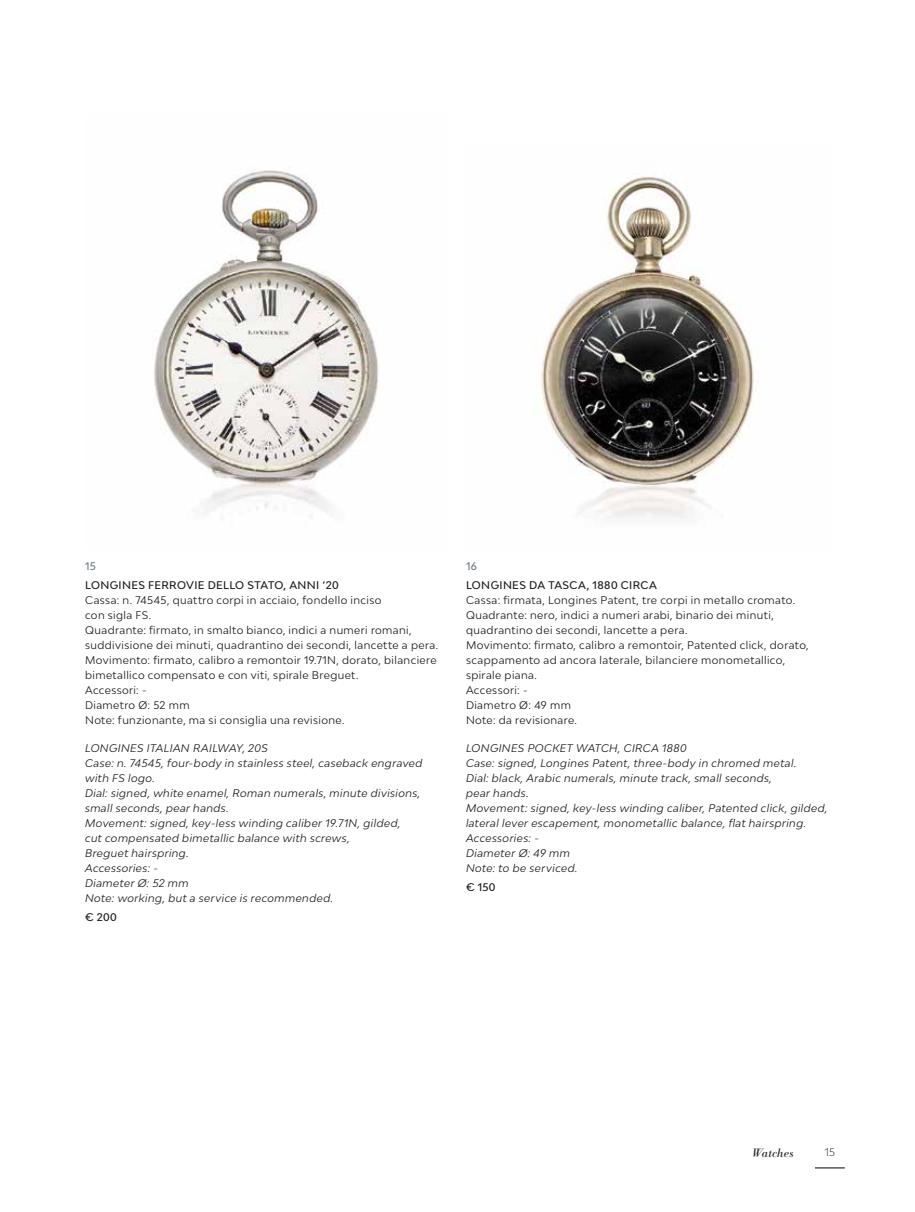
<style>
.page{position:relative;width:915px;height:1212px;background:#fff}
.page>*{position:absolute;margin:0;border:0;box-sizing:border-box;transform-origin:0 0}
.t1{font:italic 12px "Bodoni BE";letter-spacing:.02em;color:#1d1d1b}
.t2{font:10.5px/15px "Bw Modelica";letter-spacing:.04em;color:#1d1d1b}
.t3{font:italic 10.5px/15px "Bw Modelica";letter-spacing:.035em;color:#1d1d1b}
.t4{font:500 10.5px "Bw Modelica";letter-spacing:.035em;color:#1d1d1b}
.t5{font:500 10.5px "Bw Modelica";color:#717e86}
.t6{font:300 10.5px "Bw Modelica";color:#1d1d1b}
.s1{font-family:"Bw Modelica SS01"}
</style>
<div class="page">
<hr style="left:814px;top:1167px;width:30px;height:1px;background:#1d1d1b">
<img style="left:540px;top:176px;width:214px;height:343px">
<img style="left:154px;top:167px;width:225px;height:347px">
<p class="t5" style="left:85px;top:559px;width:12px">15</p>
<p class="t4" style="left:85px;top:578px;width:255px">LONGINES FERROVIE DELLO STATO, ANNI ‘20</p>
<p class="t2" style="left:85px;top:592px;width:354px">Cassa: n. 74545, quattro corpi in acciaio, fondello inciso<br>con sigla FS.<br>Quadrante: firmato, in smalto bianco, indici a numeri romani, suddivisione dei minuti, quadrantino dei secondi, lancette a pera.<br>Movimento: firmato, calibro a remontoir 19.71N, dorato, bilanciere bimetallico compensato e con viti, spirale Breguet.<br>Accessori: -<br>Diametro Ø: 52 mm<br>Note: funzionante, ma si consiglia una revisione.</p>
<p class="t3" style="left:85px;top:740px;width:339px"><span class="s1">LONGINES</span> ITALIAN RAILWAY, 20S<br>Case: n. 74545, four-body in stainless steel, caseback engraved with FS logo.<br>Dial: signed, white enamel, Roman numerals, minute divisions, small seconds, pear hands.<br>Movement: signed, key-less winding caliber 19.71N, gilded,<br>cut compensated bimetallic balance with screws,<br>Breguet hairspring.<br>Accessories: -<br>Diameter Ø: 52 mm<br>Note: working, but a service is recommended.</p>
<p class="t4" style="left:85px;top:910px;width:33px">€ 200</p>
<p class="t5" style="left:466px;top:559px;width:12px">16</p>
<p class="t4" style="left:466px;top:578px;width:192px">LONGINES DA TASCA, 1880 CIRCA</p>
<p class="t2" style="left:466px;top:592px;width:344px">Cassa: firmata, Longines Patent, tre corpi in metallo cromato.<br>Quadrante: nero, indici a numeri arabi, binario dei minuti, quadrantino dei secondi, lancette a pera.<br>Movimento: firmato, calibro a remontoir, Patented click, dorato, scappamento ad ancora laterale, bilanciere monometallico, spirale piana.<br>Accessori: -<br>Diametro Ø: 49 mm<br>Note: da revisionare.</p>
<p class="t3" style="left:466px;top:740px;width:363px"><span class="s1">LONGINES</span> POCKET WATCH, CIRCA 1880<br>Case: signed, Longines Patent, three-body in chromed metal.<br>Dial: black, Arabic numerals, minute track, small seconds,<br>pear hands.<br>Movement: signed, key-less winding caliber, Patented click, gilded, lateral lever escapement, monometallic balance, flat hairspring.<br>Accessories: -<br>Diameter Ø: 49 mm<br>Note: to be serviced.</p>
<p class="t4" style="left:466px;top:880px;width:31px">€ 150</p>
<p class="t1" style="left:751px;top:1146px;width:43px">Watches</p>
<p class="t6" style="left:824px;top:1146px;width:12px">15</p>
</div>
